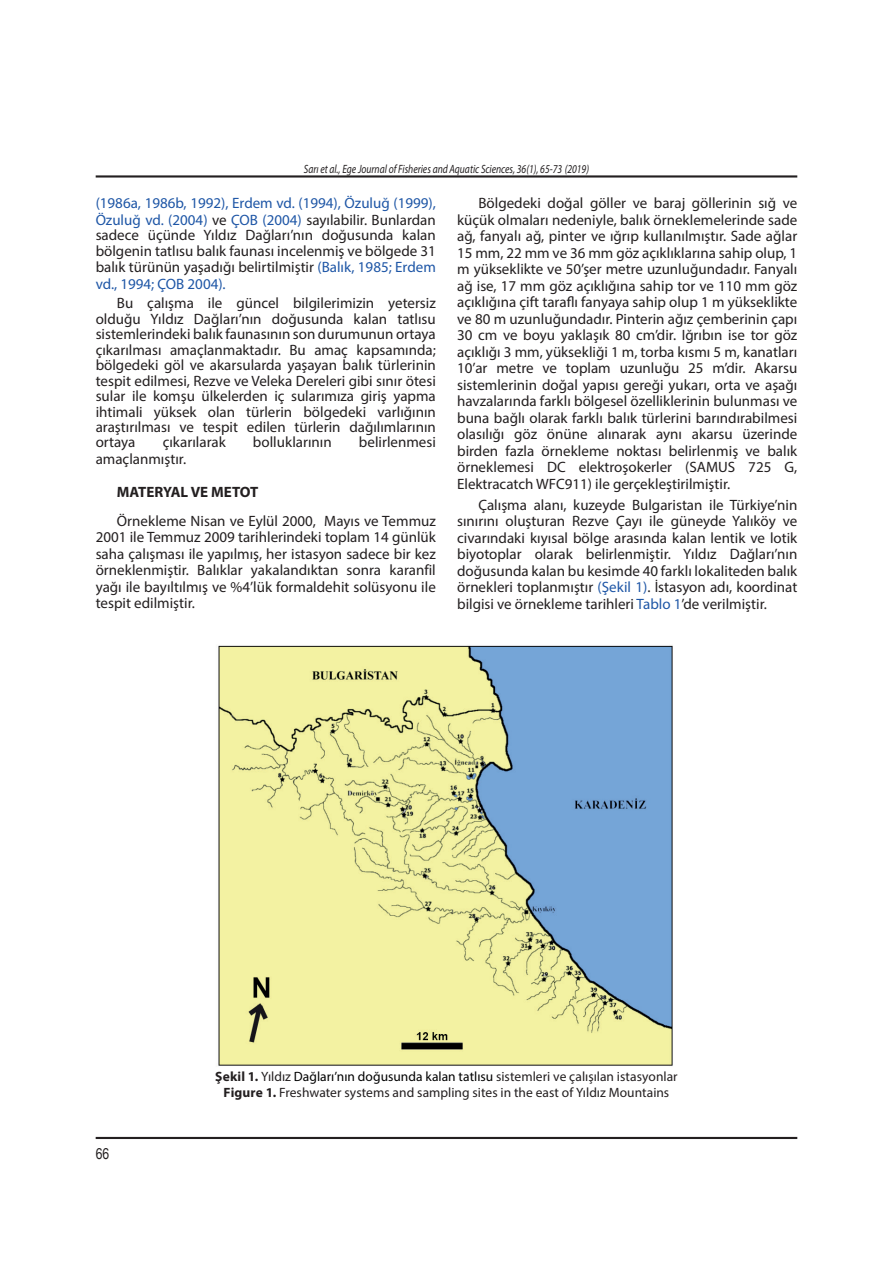
<style>
.page{position:relative;width:893px;height:1263px;background:#fff}
.page>*{position:absolute;margin:0;border:0;box-sizing:border-box;transform-origin:0 0}
.t1{font:15px/16.5px "Myriad Pro";color:#231f20;text-align:justify}
.t2{font:700 15px "Myriad Pro";color:#231f20}
.t3{font:15px "Arial Narrow";color:#231f20}
.t4{font:13.5px/16.2px "Myriad Pro";color:#231f20;text-align:center}
.t5{font:italic 12px "Myriad Pro";color:#231f20;scale:.8 1}
.s1{color:#1e56a6}
.s2{font-weight:700}
.s3{color:#000001}
</style>
<div class="page">
<hr style="left:96px;top:175px;width:701px;height:3px;background:#231f20">
<hr style="left:96px;top:1137px;width:701px;height:2px;background:#231f20">
<img style="left:218px;top:645px;width:455px;height:421px">
<p class="t5" style="left:304px;top:162px;width:358px">Sarı et al., Ege Journal of Fisheries and Aquatic Sciences, 36(1), 65-73 (2019)</p>
<p class="t1" style="left:96px;top:195px;width:342px;line-height:16px"><span class="s1">(1986a, 1986b, 1992), Erdem vd. (1994), Özuluğ (1999), Özuluğ vd. (2004)</span> ve <span class="s1">ÇOB (2004)</span> sayılabilir. Bunlardan sadece üçünde Yıldız Dağları’nın doğusunda kalan bölgenin tatlısu balık faunası incelenmiş ve bölgede 31 balık türünün yaşadığı belirtilmiştir <span class="s1">(Balık, 1985; Erdem vd., 1994; ÇOB 2004).</span></p>
<p class="t1" style="left:96px;top:295px;width:342px;line-height:15.5px;text-indent:21px">Bu çalışma ile güncel bilgilerimizin yetersiz olduğu Yıldız Dağları’nın doğusunda kalan tatlısu sistemlerindeki balık faunasının son durumunun ortaya çıkarılması amaçlanmaktadır. Bu amaç kapsamında; bölgedeki göl ve akarsularda yaşayan balık türlerinin tespit edilmesi, Rezve ve Veleka Dereleri gibi sınır ötesi sular ile komşu ülkelerden iç sularımıza giriş yapma ihtimali yüksek olan türlerin bölgedeki varlığının araştırılması ve tespit edilen türlerin dağılımlarının ortaya</p>
<p class="t1" style="left:163px;top:434px;width:65px">çıkarılarak</p>
<p class="t1" style="left:253px;top:434px;width:80px">bolluklarının</p>
<p class="t1" style="left:359px;top:434px;width:78px">belirlenmesi</p>
<p class="t1" style="left:96px;top:450px;width:92px">amaçlanmıştır.</p>
<p class="t2" style="left:117px;top:482px;width:143px">MATERYAL VE METOT</p>
<p class="t1" style="left:96px;top:512px;width:342px;text-indent:21px">Örnekleme Nisan ve Eylül 2000, Mayıs ve Temmuz 2001 ile Temmuz 2009 tarihlerindeki toplam 14 günlük saha çalışması ile yapılmış, her istasyon sadece bir kez örneklenmiştir. Balıklar yakalandıktan sonra karanfil yağı ile bayıltılmış ve %4’lük formaldehit solüsyonu ile tespit edilmiştir.</p>
<p class="t1" style="left:457px;top:195px;width:342px;text-indent:21px">Bölgedeki doğal göller ve baraj göllerinin sığ ve küçük olmaları nedeniyle, balık örneklemelerinde sade ağ, fanyalı ağ, pinter ve ığrıp kullanılmıştır. Sade ağlar 15 mm, 22 mm ve 36 mm göz açıklıklarına sahip olup, 1 m yükseklikte ve 50’şer metre uzunluğundadır. Fanyalı ağ ise, 17 mm göz açıklığına sahip tor ve 110 mm göz açıklığına çift taraflı fanyaya sahip olup 1 m yükseklikte ve 80 m uzunluğundadır. Pinterin ağız çemberinin çapı 30 cm ve boyu yaklaşık 80 cm’dir. Iğrıbın ise tor göz açıklığı 3 mm, yüksekliği 1 m, torba kısmı 5 m, kanatları 10’ar metre ve toplam uzunluğu 25 m’dir. Akarsu sistemlerinin doğal yapısı gereği yukarı, orta ve aşağı havzalarında farklı bölgesel özelliklerinin bulunması ve buna bağlı olarak farklı balık türlerini barındırabilmesi olasılığı göz önüne alınarak aynı akarsu üzerinde birden fazla örnekleme noktası belirlenmiş ve balık örneklemesi DC elektroşokerler (SAMUS 725 G, Elektracatch WFC911) ile gerçekleştirilmiştir.</p>
<p class="t1" style="left:457px;top:496px;width:342px;text-indent:21px">Çalışma alanı, kuzeyde Bulgaristan ile Türkiye’nin sınırını oluşturan Rezve Çayı ile güneyde Yalıköy ve civarındaki kıyısal bölge arasında kalan lentik ve lotik biyotoplar olarak belirlenmiştir. Yıldız Dağları’nın doğusunda kalan bu kesimde 40 farklı lokaliteden balık örnekleri toplanmıştır <span class="s1">(Şekil 1)</span>. İstasyon adı, koordinat bilgisi ve örnekleme tarihleri <span class="s1">Tablo 1</span>’de verilmiştir.</p>
<p class="t3" style="left:96px;top:1142px;width:15px">66</p>
<p class="t4" style="left:215px;top:1068px;width:464px"><span class="s2">Şekil 1.</span> Yıldız <span class="s3">Dağları’nın doğusunda kalan tatlısu</span> sistemleri ve çalışılan istasyonlar<br><span class="s2">Figure 1.</span> Freshwater systems and sampling sites in the east of Yıldız Mountains</p>
</div>
